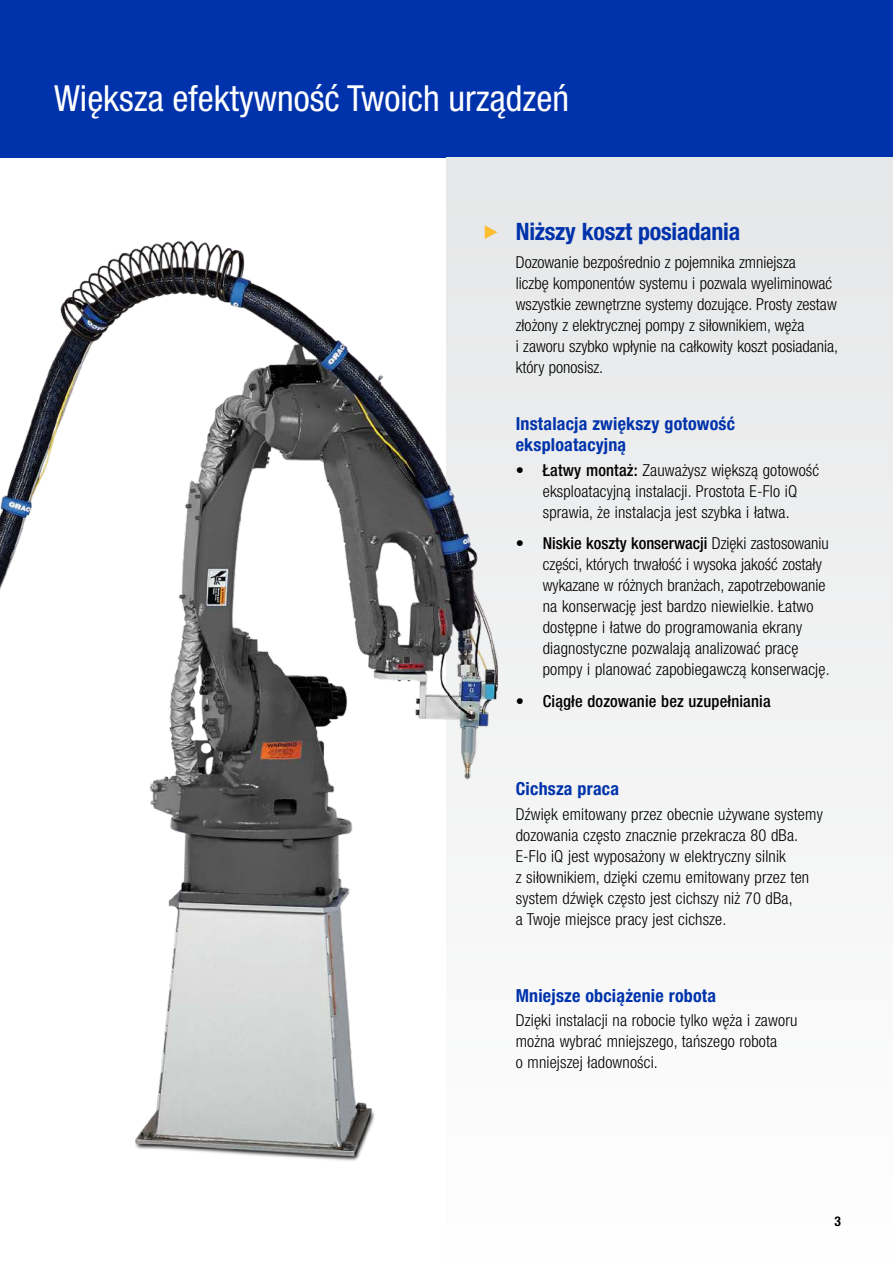
<style>
.page{position:relative;width:893px;height:1263px;background:#fff}
.page>*{position:absolute;margin:0;border:0;box-sizing:border-box;transform-origin:0 0}
.t1{font:condensed 36px "Helvetica Neue LTCE";color:#fff}
.t2{font:700 condensed 24px "Helvetica Neue LTCE";letter-spacing:-.01em;color:#0033ab}
.t3{font:700 condensed 18px/21px "Helvetica Neue LTCE";letter-spacing:.01em;color:#0033ab}
.t4{font:300 condensed 16.5px/21px "Helvetica Neue LTCE";letter-spacing:.01em;color:#000}
.t5{font:500 condensed 16.5px "Helvetica Neue LTCE";letter-spacing:.01em;color:#000}
.t6{font:700 condensed 13.5px "Helvetica Neue LT Std";color:#000}
.s1{font-weight:500}
</style>
<div class="page">
<div style="left:0;top:0;width:893px;height:157px;background:#0033ab"></div>
<div style="left:446px;top:157px;width:447px;height:1106px;background:#f2f2f3"></div>
<img style="left:0;top:188px;width:497px;height:1075px">
<svg style="left:485px;top:225px;width:12px;height:14px"></svg>
<h1 class="t1" style="left:54px;top:77px;width:516px">Większa efektywność Twoich urządzeń</h1>
<h2 class="t2" style="left:516px;top:217px;width:226px">Niższy koszt posiadania</h2>
<p class="t4" style="left:516px;top:252px;width:324px">Dozowanie bezpośrednio z pojemnika zmniejsza<br>liczbę komponentów systemu i pozwala wyeliminować wszystkie zewnętrzne systemy dozujące. Prosty zestaw złożony z elektrycznej pompy z siłownikiem, węża<br>i zaworu szybko wpłynie na całkowity koszt posiadania, który ponosisz.</p>
<p class="t3" style="left:516px;top:413px;width:221px">Instalacja zwiększy gotowość eksploatacyjną</p>
<p class="t4" style="left:516px;top:459px;width:305px;text-align:center"><span class="s1">• Łatwy montaż:</span> Zauważysz większą gotowość eksploatacyjną instalacji. Prostota E-Flo iQ sprawia, że instalacja jest szybka i łatwa.</p>
<p class="t4" style="left:543px;top:533px;width:288px;text-indent:-27px"><span class="s1">• Niskie koszty konserwacji</span> Dzięki zastosowaniu części, których trwałość i wysoka jakość zostały wykazane w różnych branżach, zapotrzebowanie na konserwację jest bardzo niewielkie. Łatwo dostępne i łatwe do programowania ekrany diagnostyczne pozwalają analizować pracę pompy i planować zapobiegawczą konserwację.</p>
<p class="t5" style="left:516px;top:691px;width:256px">• Ciągłe dozowanie bez uzupełniania</p>
<p class="t3" style="left:516px;top:778px;width:105px">Cichsza praca</p>
<p class="t4" style="left:516px;top:803px;width:308px">Dźwięk emitowany przez obecnie używane systemy dozowania często znacznie przekracza 80 dBa.<br>E-Flo iQ jest wyposażony w elektryczny silnik<br>z siłownikiem, dzięki czemu emitowany przez ten system dźwięk często jest cichszy niż 70 dBa,<br>a Twoje miejsce pracy jest cichsze.</p>
<p class="t3" style="left:516px;top:984px;width:202px">Mniejsze obciążenie robota</p>
<p class="t4" style="left:516px;top:1010px;width:283px">Dzięki instalacji na robocie tylko węża i zaworu można wybrać mniejszego, tańszego robota<br>o mniejszej ładowności.</p>
<p class="t6" style="left:834px;top:1213px;width:8px">3</p>
</div>
